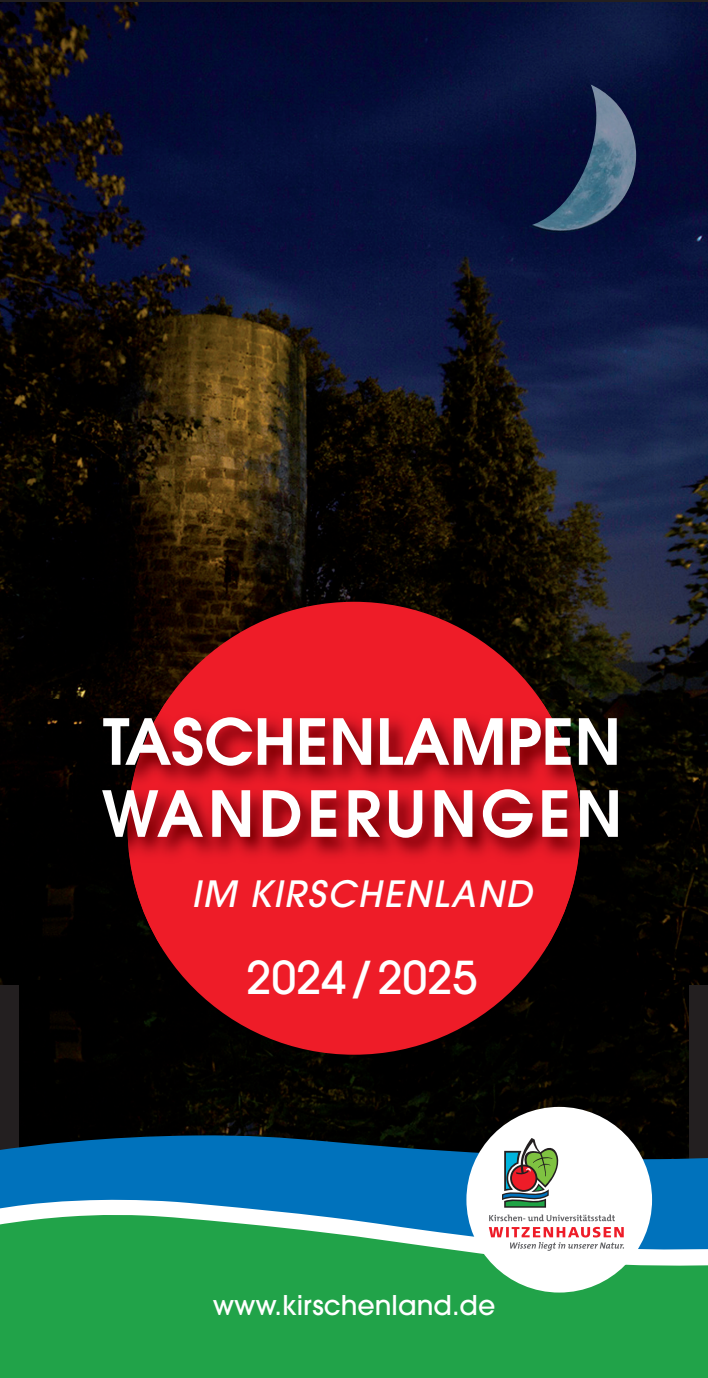
<style>
.page{position:relative;width:708px;height:1378px;background:#fff}
.page>*{position:absolute;margin:0;border:0;box-sizing:border-box;transform-origin:0 0}
.t1{font:600 63px/72px "Avant Garde";color:#fff}
.t2{font:500 45px "Avant Garde";color:#fff}
.t3{font:italic 500 36px "Avant Garde";letter-spacing:.055em;color:#fff}
.t4{font:500 27px "Avant Garde";color:#fff}
</style>
<div class="page">
<img style="left:0;top:2px;width:708px;height:982px">
<img style="left:19px;top:980px;width:670px;height:111px">
<div style="left:0;top:1255px;width:708px;height:72px;background:#21a349"></div>
<svg style="left:0;top:1091px;width:708px;height:164px;background:#1c5d6e"></svg>
<div style="left:0;top:1327px;width:708px;height:51px;background:#21a349"></div>
<svg style="left:128px;top:602px;width:452px;height:452px;background:#db1723"></svg>
<img style="left:483px;top:78px;width:153px;height:155px">
<img style="left:477px;top:57px;width:120px;height:171px">
<div style="left:466px;top:1107px;width:186px;height:185px;background:#fff;border-radius:50%"></div>
<svg style="left:482px;top:1133px;width:149px;height:123px"></svg>
<img style="left:580px;top:699px;width:119px;height:247px">
<div style="left:44px;top:699px;width:84px;height:247px;background:#000"></div>
<p class="t1" style="left:102px;top:711px;width:522px">TASCHENLAMPEN<br>WANDERUNGEN</p>
<p class="t3" style="left:191px;top:880px;width:342px">IM KIRSCHENLAND</p>
<p class="t2" style="left:247px;top:961px;width:232px">2024/2025</p>
<p class="t4" style="left:213px;top:1295px;width:284px">www.kirschenland.de</p>
</div>
